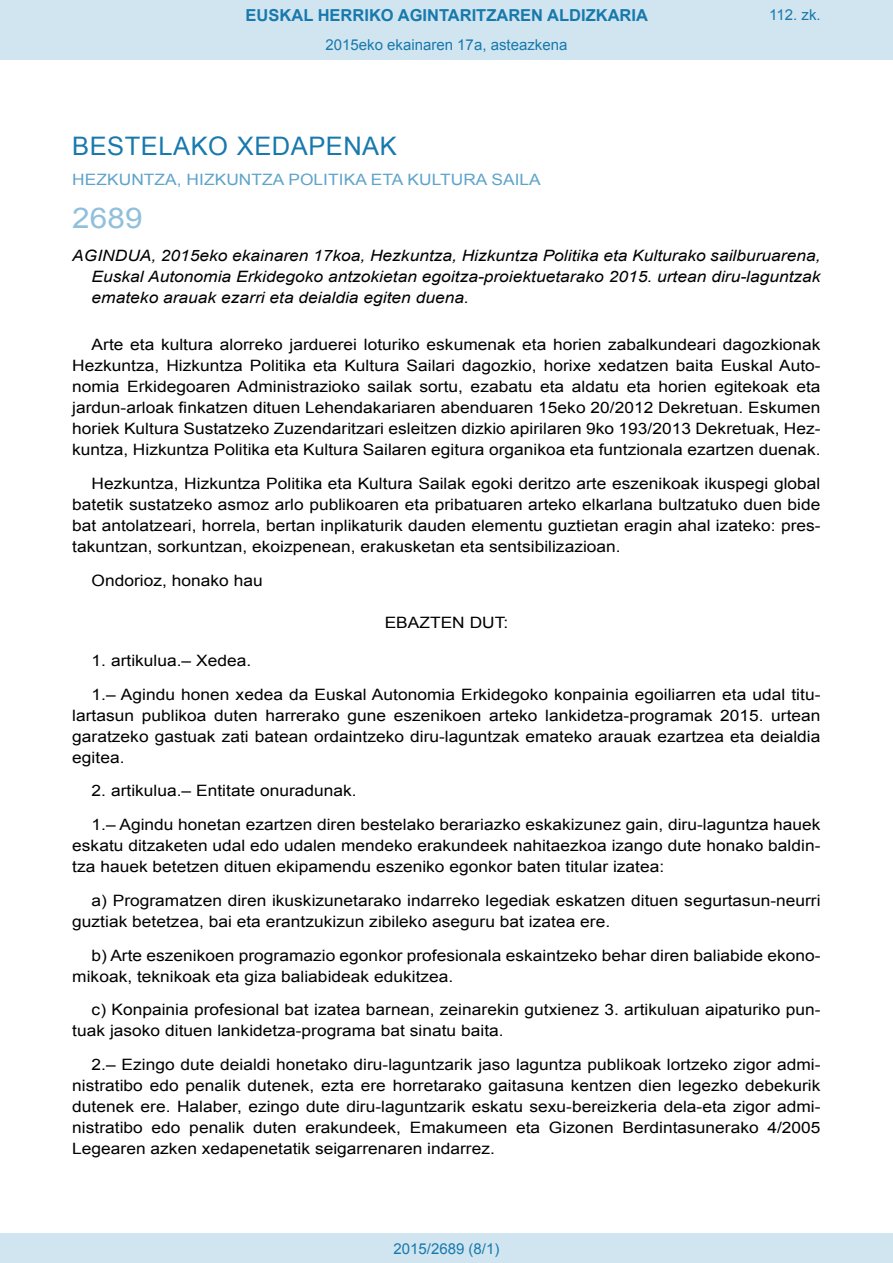
<style>
.page{position:relative;width:893px;height:1263px;background:#fff}
.page>*{position:absolute;margin:0;border:0;box-sizing:border-box;transform-origin:0 0}
.BOPVOrden{font:28.5px "Arial";color:#90c0db;scale:1.11 1}
.BOPVSeccion{font:25.5px "Arial";letter-spacing:.02em;color:#1879ad}
.t1{font:700 16.5px "Arial";color:#1879ad}
.BOPVDetalle{font:15.6px/21px "Arial";color:#000;text-align:justify;scale:1.11 1}
.BOPVTitulo{font:italic 15.6px/21px "Arial";color:#000;text-align:justify;scale:1.11 1}
.BOPVOrganismo{font:15.6px "Arial";letter-spacing:.005em;color:#5ea4ca;scale:1.11 1}
.BOPVClave{font:15.6px "Arial";color:#000;scale:1.11 1}
.Paginacion_Centro{font:15px "Arial";color:#1879ad}
</style>
<div class="page">
<div style="left:0;top:0;width:893px;height:60px;background:#d0e5f0"></div>
<div style="left:0;top:1233px;width:893px;height:30px;background:#d0e5f0"></div>
<p class="t1" style="left:246px;top:4px;width:404px">EUSKAL HERRIKO AGINTARITZAREN ALDIZKARIA</p>
<p class="Paginacion_Centro" style="left:326px;top:35px;width:243px">2015eko ekainaren 17a, asteazkena</p>
<p class="Paginacion_Centro" style="left:769px;top:5px;width:53px">112. zk.</p>
<p class="BOPVSeccion" style="left:72px;top:129px;width:326px">BESTELAKO XEDAPENAK</p>
<p class="BOPVOrganismo" style="left:72px;top:169px;width:424px">HEZKUNTZA, HIZKUNTZA POLITIKA ETA KULTURA SAILA</p>
<p class="BOPVOrden" style="left:72px;top:199px;width:65px">2689</p>
<p class="BOPVTitulo" style="left:92px;top:246px;width:658px;text-indent:-19px">AGINDUA, 2015eko ekainaren 17koa, Hezkuntza, Hizkuntza Politika eta Kulturako sailburuarena, Euskal Autonomia Erkidegoko antzokietan egoitza-proiektuetarako 2015. urtean diru-laguntzak emateko arauak ezarri eta deialdia egiten duena.</p>
<p class="BOPVDetalle" style="left:72px;top:334px;width:676px;text-indent:19px">Arte eta kultura alorreko jarduerei loturiko eskumenak eta horien zabalkundeari dagozkionak Hezkuntza, Hizkuntza Politika eta Kultura Sailari dagozkio, horixe xedatzen baita Euskal Auto&shy;nomia Erkidegoaren Administrazioko sailak sortu, ezabatu eta aldatu eta horien egitekoak eta jardun-arloak finkatzen dituen Lehendakariaren abenduaren 15eko 20/2012 Dekretuan. Eskumen horiek Kultura Sustatzeko Zuzendaritzari esleitzen dizkio apirilaren 9ko 193/2013 Dekretuak, Hez&shy;kuntza, Hizkuntza Politika eta Kultura Sailaren egitura organikoa eta funtzionala ezartzen duenak.</p>
<p class="BOPVDetalle" style="left:72px;top:473px;width:676px;text-indent:19px">Hezkuntza, Hizkuntza Politika eta Kultura Sailak egoki deritzo arte eszenikoak ikuspegi global batetik sustatzeko asmoz arlo publikoaren eta pribatuaren arteko elkarlana bultzatuko duen bide bat antolatzeari, horrela, bertan inplikaturik dauden elementu guztietan eragin ahal izateko: pres&shy;takuntzan, sorkuntzan, ekoizpenean, erakusketan eta sentsibilizazioan.</p>
<p class="BOPVDetalle" style="left:92px;top:570px;width:156px">Ondorioz, honako hau</p>
<p class="BOPVClave" style="left:385px;top:612px;width:113px">EBAZTEN DUT:</p>
<p class="BOPVDetalle" style="left:92px;top:650px;width:145px">1. artikulua.– Xedea.</p>
<p class="BOPVDetalle" style="left:72px;top:684px;width:676px;text-indent:19px">1.– Agindu honen xedea da Euskal Autonomia Erkidegoko konpainia egoiliarren eta udal titu&shy;lartasun publikoa duten harrerako gune eszenikoen arteko lankidetza-programak 2015. urtean garatzeko gastuak zati batean ordaintzeko diru-laguntzak emateko arauak ezartzea eta deialdia egitea.</p>
<p class="BOPVDetalle" style="left:92px;top:780px;width:240px">2. artikulua.– Entitate onuradunak.</p>
<p class="BOPVDetalle" style="left:72px;top:814px;width:676px;text-indent:19px">1.– Agindu honetan ezartzen diren bestelako berariazko eskakizunez gain, diru-laguntza hauek eskatu ditzaketen udal edo udalen mendeko erakundeek nahitaezkoa izango dute honako baldin&shy;tza hauek betetzen dituen ekipamendu eszeniko egonkor baten titular izatea:</p>
<p class="BOPVDetalle" style="left:72px;top:890px;width:676px;text-indent:19px">a) Programatzen diren ikuskizunetarako indarreko legediak eskatzen dituen segurtasun-neurri guztiak betetzea, bai eta erantzukizun zibileko aseguru bat izatea ere.</p>
<p class="BOPVDetalle" style="left:72px;top:945px;width:676px;text-indent:19px">b) Arte eszenikoen programazio egonkor profesionala eskaintzeko behar diren baliabide ekono&shy;mikoak, teknikoak eta giza baliabideak edukitzea.</p>
<p class="BOPVDetalle" style="left:72px;top:999px;width:676px;text-indent:19px">c) Konpainia profesional bat izatea barnean, zeinarekin gutxienez 3. artikuluan aipaturiko pun&shy;tuak jasoko dituen lankidetza-programa bat sinatu baita.</p>
<p class="BOPVDetalle" style="left:72px;top:1054px;width:676px;text-indent:19px">2.– Ezingo dute deialdi honetako diru-laguntzarik jaso laguntza publikoak lortzeko zigor admi&shy;nistratibo edo penalik dutenek, ezta ere horretarako gaitasuna kentzen dien legezko debekurik dutenek ere. Halaber, ezingo dute diru-laguntzarik eskatu sexu-bereizkeria dela-eta zigor admi&shy;nistratibo edo penalik duten erakundeek, Emakumeen eta Gizonen Berdintasunerako 4/2005<br>Legearen azken xedapenetatik seigarrenaren indarrez.</p>
<p class="Paginacion_Centro" style="left:393px;top:1238px;width:107px">2015/2689 (8/1)</p>
</div>
